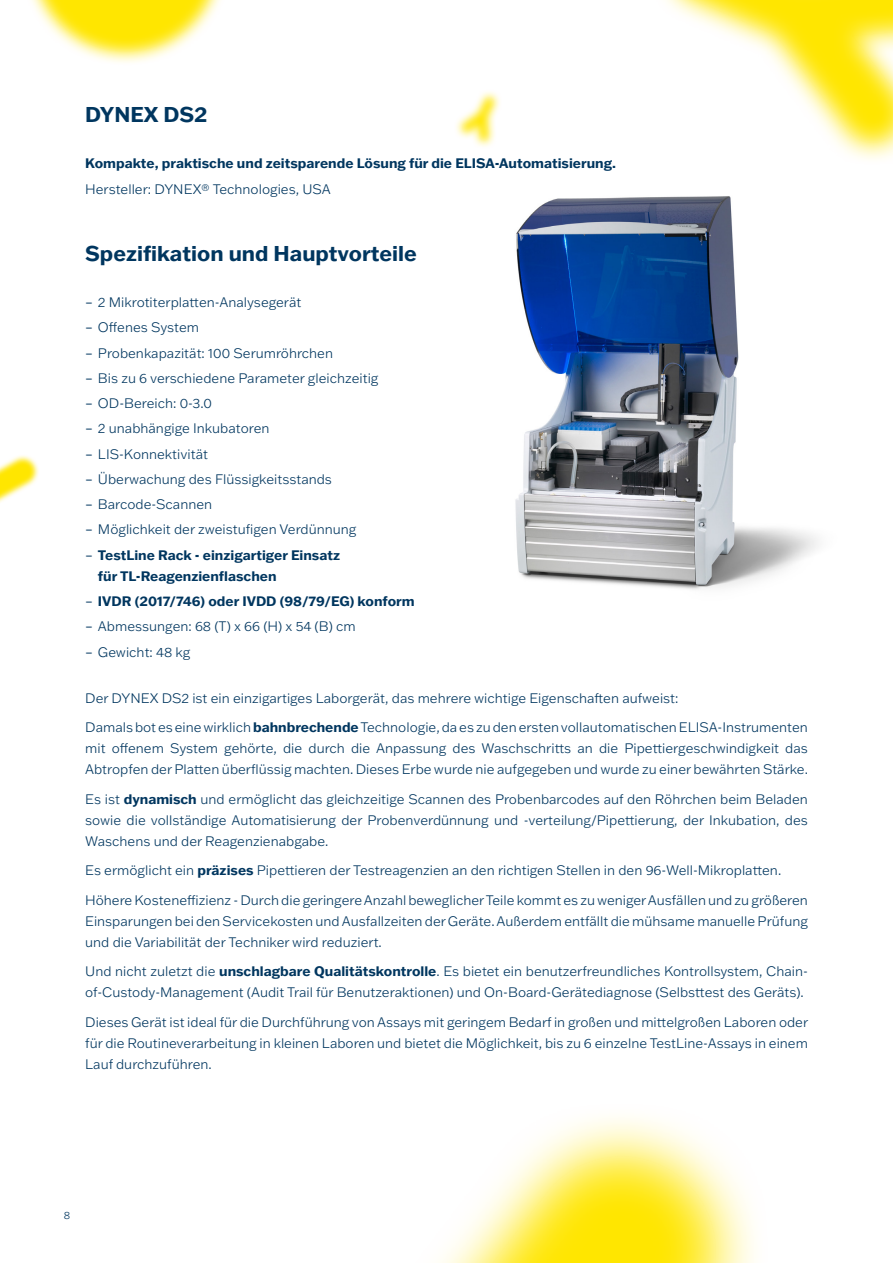
<style>
.page{position:relative;width:893px;height:1263px;background:#fff}
.page>*{position:absolute;margin:0;border:0;box-sizing:border-box;transform-origin:0 0}
.t1{font:700 21px "Franklin Gothic ATF";color:#00365f}
.t2{font:300 13.5px/21px "Franklin Gothic ATF";color:#00365f}
.t3{font:700 13.5px/21px "Franklin Gothic ATF";color:#00365f}
.t4{font:300 10.5px "Franklin Gothic ATF";color:#00365f}
.s1{font-weight:400}
.s2{font-weight:700}
</style>
<div class="page">
<svg style="left:542px;top:1117px;width:212px;height:146px"></svg>
<svg style="left:442px;top:1144px;width:286px;height:119px"></svg>
<svg style="left:32px;top:0;width:188px;height:60px"></svg>
<svg style="left:667px;top:0;width:226px;height:159px"></svg>
<svg style="left:668px;top:0;width:225px;height:147px"></svg>
<svg style="left:456px;top:92px;width:44px;height:55px"></svg>
<svg style="left:461px;top:97px;width:33px;height:44px"></svg>
<svg style="left:15px;top:455px;width:24px;height:25px"></svg>
<svg style="left:0;top:458px;width:36px;height:45px"></svg>
<img style="left:515px;top:196px;width:303px;height:394px">
<h1 class="t1" style="left:85px;top:100px;width:124px">DYNEX DS2</h1>
<p class="t3" style="left:85px;top:153px;width:532px">Kompakte, praktische und zeitsparende Lösung für die ELISA-Automatisierung.</p>
<p class="t2" style="left:85px;top:178px;width:247px">Hersteller: DYNEX® Technologies, USA</p>
<h1 class="t1" style="left:85px;top:239px;width:333px">Spezifikation und Hauptvorteile</h1>
<p class="t2" style="left:85px;top:291px;width:218px"><span class="s1">–</span> 2 Mikrotiterplatten-Analysegerät</p>
<p class="t2" style="left:85px;top:317px;width:115px"><span class="s1">–</span> Offenes System</p>
<p class="t2" style="left:85px;top:342px;width:249px"><span class="s1">–</span> Probenkapazität: 100 Serumröhrchen</p>
<p class="t2" style="left:85px;top:367px;width:295px"><span class="s1">–</span> Bis zu 6 verschiedene Parameter gleichzeitig</p>
<p class="t2" style="left:85px;top:392px;width:128px"><span class="s1">–</span> OD-Bereich: 0-3.0</p>
<p class="t2" style="left:85px;top:418px;width:186px"><span class="s1">–</span> 2 unabhängige Inkubatoren</p>
<p class="t2" style="left:85px;top:443px;width:124px"><span class="s1">–</span> LIS-Konnektivität</p>
<p class="t2" style="left:85px;top:468px;width:248px"><span class="s1">–</span> Überwachung des Flüssigkeitsstands</p>
<p class="t2" style="left:85px;top:493px;width:129px"><span class="s1">–</span> Barcode-Scannen</p>
<p class="t2" style="left:85px;top:519px;width:273px"><span class="s1">–</span> Möglichkeit der zweistufigen Verdünnung</p>
<p class="t3" style="left:98px;top:544px;width:244px;text-indent:-13px"><span class="s1">–</span> TestLine Rack - einzigartiger Einsatz für TL-Reagenzienflaschen</p>
<p class="t3" style="left:85px;top:590px;width:331px"><span class="s1">–</span> IVDR (2017/746) oder IVDD (98/79/EG) konform</p>
<p class="t2" style="left:85px;top:616px;width:272px"><span class="s1">–</span> Abmessungen: 68 (T) x 66 (H) x 54 (B) cm</p>
<p class="t2" style="left:85px;top:641px;width:107px"><span class="s1">–</span> Gewicht: 48 kg</p>
<p class="t2" style="left:85px;top:683px;width:724px;line-height:29.5px">Der DYNEX DS2 ist ein einzigartiges Laborgerät, das mehrere wichtige Eigenschaften aufweist:<br>Damals bot es eine wirklich <span class="s2">bahnbrechende</span> Technologie, da es zu den ersten vollautomatischen ELISA-Instrumenten</p>
<p class="t2" style="left:85px;top:738px;width:724px">mit offenem System gehörte, die durch die Anpassung des Waschschritts an die Pipettiergeschwindigkeit das<br>Abtropfen der Platten überflüssig machten. Dieses Erbe wurde nie aufgegeben und wurde zu einer bewährten Stärke.</p>
<p class="t2" style="left:85px;top:788px;width:724px;text-align:justify">Es ist <span class="s2">dynamisch</span> und ermöglicht das gleichzeitige Scannen des Probenbarcodes auf den Röhrchen beim Beladen sowie die vollständige Automatisierung der Probenverdünnung und -verteilung/Pipettierung, der Inkubation, des Waschens und der Reagenzienabgabe.</p>
<p class="t2" style="left:85px;top:855px;width:724px;line-height:29.5px">Es ermöglicht ein <span class="s2">präzises</span> Pipettieren der Testreagenzien an den richtigen Stellen in den 96-Well-Mikroplatten.<br>Höhere Kosteneffizienz - Durch die geringere Anzahl beweglicher Teile kommt es zu weniger Ausfällen und zu größeren</p>
<p class="t2" style="left:85px;top:910px;width:724px">Einsparungen bei den Servicekosten und Ausfallzeiten der Geräte. Außerdem entfällt die mühsame manuelle Prüfung und die Variabilität der Techniker wird reduziert.</p>
<p class="t2" style="left:85px;top:961px;width:724px">Und nicht zuletzt die <span class="s2">unschlagbare Qualitätskontrolle</span>. Es bietet ein benutzerfreundliches Kontrollsystem, Chain&shy;of-Custody-Management (Audit Trail für Benutzeraktionen) und On-Board-Gerätediagnose (Selbsttest des Geräts).</p>
<p class="t2" style="left:85px;top:1011px;width:724px;text-align:justify">Dieses Gerät ist ideal für die Durchführung von Assays mit geringem Bedarf in großen und mittelgroßen Laboren oder für die Routineverarbeitung in kleinen Laboren und bietet die Möglichkeit, bis zu 6 einzelne TestLine-Assays in einem Lauf durchzuführen.</p>
<p class="t4" style="left:64px;top:1208px;width:8px">8</p>
</div>
